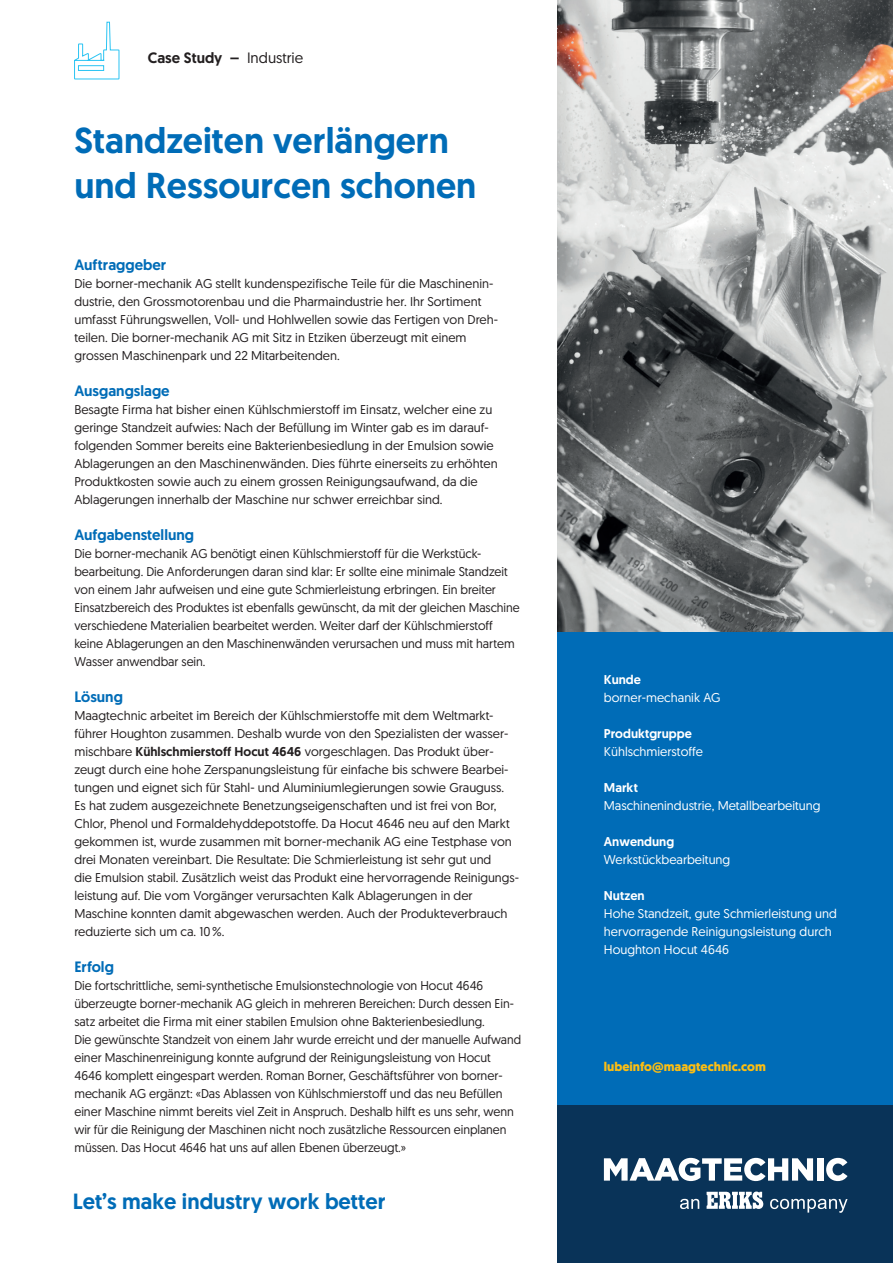
<style>
.page{position:relative;width:893px;height:1263px;background:#fff}
.page>*{position:absolute;margin:0;border:0;box-sizing:border-box;transform-origin:0 0}
.t1{font:500 36px/45px "Geomanist Word";color:#006cb7}
.t2{font:500 22.05px "Geomanist Word";color:#006cb7}
.t3{font:500 15px "Geomanist Word";color:#006cb7}
.t4{font:500 15px "Geomanist Word";color:#231f20}
.t5{font:12.75px/18px "Geomanist Word";color:#231f20}
.t6{font:12.75px/18px "Geomanist Word";color:#fff}
.t7{font:500 12.75px "Geomanist Word";color:#fff}
.t8{font:700 12.75px "Geomanist Word";color:#fdbe12}
.s1{font-weight:400}
.s2{font-weight:500}
</style>
<div class="page">
<div style="left:558px;top:621px;width:335px;height:504px;background:#006cb7"></div>
<div style="left:558px;top:1105px;width:335px;height:158px;background:#093358"></div>
<svg style="left:604px;top:1158px;width:209px;height:23px"></svg>
<div style="left:817px;top:1158px;width:6px;height:22px;background:#fff"></div>
<svg style="left:826px;top:1158px;width:21px;height:23px"></svg>
<svg style="left:680px;top:1191px;width:167px;height:22px"></svg>
<img style="left:558px;top:0;width:335px;height:631px">
<svg style="left:74px;top:21px;width:46px;height:59px"></svg>
<p class="t4" style="left:148px;top:48px;width:157px">Case Study – <span class="s1">Industrie</span></p>
<h1 class="t1" style="left:74px;top:118px;width:403px">Standzeiten verlängern und Ressourcen schonen</h1>
<p class="t3" style="left:74px;top:255px;width:93px">Auftraggeber</p>
<p class="t5" style="left:74px;top:274px;width:424px">Die borner-mechanik AG stellt kundenspezifische Teile für die Maschinenin&shy;dustrie, den Grossmotorenbau und die Pharmaindustrie her. Ihr Sortiment umfasst Führungswellen, Voll- und Hohlwellen sowie das Fertigen von Dreh&shy;teilen. Die borner-mechanik AG mit Sitz in Etziken überzeugt mit einem grossen Maschinenpark und 22 Mitarbeitenden.</p>
<p class="t3" style="left:74px;top:381px;width:97px">Ausgangslage</p>
<p class="t5" style="left:74px;top:400px;width:425px">Besagte Firma hat bisher einen Kühlschmierstoff im Einsatz, welcher eine zu geringe Standzeit aufwies: Nach der Befüllung im Winter gab es im darauf&shy;folgenden Sommer bereits eine Bakterienbesiedlung in der Emulsion sowie Ablagerungen an den Maschinenwänden. Dies führte einerseits zu erhöhten Produktkosten sowie auch zu einem grossen Reinigungsaufwand, da die Ablagerungen innerhalb der Maschine nur schwer erreichbar sind.</p>
<p class="t3" style="left:74px;top:525px;width:121px">Aufgabenstellung</p>
<p class="t5" style="left:74px;top:544px;width:447px">Die borner-mechanik AG benötigt einen Kühlschmierstoff für die Werkstück&shy;bearbeitung. Die Anforderungen daran sind klar: Er sollte eine minimale Standzeit von einem Jahr aufweisen und eine gute Schmierleistung erbringen. Ein breiter Einsatzbereich des Produktes ist ebenfalls gewünscht, da mit der gleichen Maschine verschiedene Materialien bearbeitet werden. Weiter darf der Kühlschmierstoff keine Ablagerungen an den Maschinenwänden verursachen und muss mit hartem Wasser anwendbar sein.</p>
<p class="t3" style="left:74px;top:687px;width:50px">Lösung</p>
<p class="t5" style="left:74px;top:706px;width:443px">Maagtechnic arbeitet im Bereich der Kühlschmierstoffe mit dem Weltmarkt&shy;führer Houghton zusammen. Deshalb wurde von den Spezialisten der wasser&shy;mischbare <span class="s2">Kühlschmierstoff Hocut 4646</span> vorgeschlagen. Das Produkt über&shy;zeugt durch eine hohe Zerspanungsleistung für einfache bis schwere Bearbei&shy;tungen und eignet sich für Stahl- und Aluminiumlegierungen sowie Grauguss.<br>Es hat zudem ausgezeichnete Benetzungseigenschaften und ist frei von Bor, Chlor, Phenol und Formaldehyddepotstoffe. Da Hocut 4646 neu auf den Markt gekommen ist, wurde zusammen mit borner-mechanik AG eine Testphase von drei Monaten vereinbart. Die Resultate: Die Schmierleistung ist sehr gut und<br>die Emulsion stabil. Zusätzlich weist das Produkt eine hervorragende Reinigungs-- leistung auf. Die vom Vorgänger verursachten Kalk Ablagerungen in der Maschine konnten damit abgewaschen werden. Auch der Produkteverbrauch reduzierte sich um ca. 10%.</p>
<p class="t3" style="left:74px;top:957px;width:41px">Erfolg</p>
<p class="t5" style="left:74px;top:976px;width:448px">Die fortschrittliche, semi-synthetische Emulsionstechnologie von Hocut 4646 überzeugte borner-mechanik AG gleich in mehreren Bereichen: Durch dessen Ein&shy;satz arbeitet die Firma mit einer stabilen Emulsion ohne Bakterienbesiedlung.<br>Die gewünschte Standzeit von einem Jahr wurde erreicht und der manuelle Aufwand einer Maschinenreinigung konnte aufgrund der Reinigungsleistung von Hocut 4646 komplett eingespart werden. Roman Borner, Geschäftsführer von borner&shy;mechanik AG ergänzt: «Das Ablassen von Kühlschmierstoff und das neu Befüllen einer Maschine nimmt bereits viel Zeit in Anspruch. Deshalb hilft es uns sehr, wenn wir für die Reinigung der Maschinen nicht noch zusätzliche Ressourcen einplanen müssen. Das Hocut 4646 hat uns auf allen Ebenen überzeugt.»</p>
<h2 class="t2" style="left:73px;top:1187px;width:315px">Let’s make industry work better</h2>
<p class="t7" style="left:604px;top:671px;width:39px">Kunde</p>
<p class="t6" style="left:604px;top:688px;width:118px">borner-mechanik AG</p>
<p class="t7" style="left:604px;top:725px;width:89px">Produktgruppe</p>
<p class="t6" style="left:604px;top:742px;width:101px">Kühlschmierstoffe</p>
<p class="t7" style="left:604px;top:779px;width:36px">Markt</p>
<p class="t6" style="left:604px;top:796px;width:218px">Maschinenindustrie, Metallbearbeitung</p>
<p class="t7" style="left:604px;top:833px;width:72px">Anwendung</p>
<p class="t6" style="left:604px;top:850px;width:128px">Werkstückbearbeitung</p>
<p class="t7" style="left:604px;top:887px;width:42px">Nutzen</p>
<p class="t6" style="left:604px;top:904px;width:235px">Hohe Standzeit, gute Schmierleistung und hervorragende Reinigungsleistung durch<br>Houghton Hocut 4646</p>
<p class="t8" style="left:604px;top:1058px;width:163px">lubeinfo@maagtechnic.com</p>
</div>
